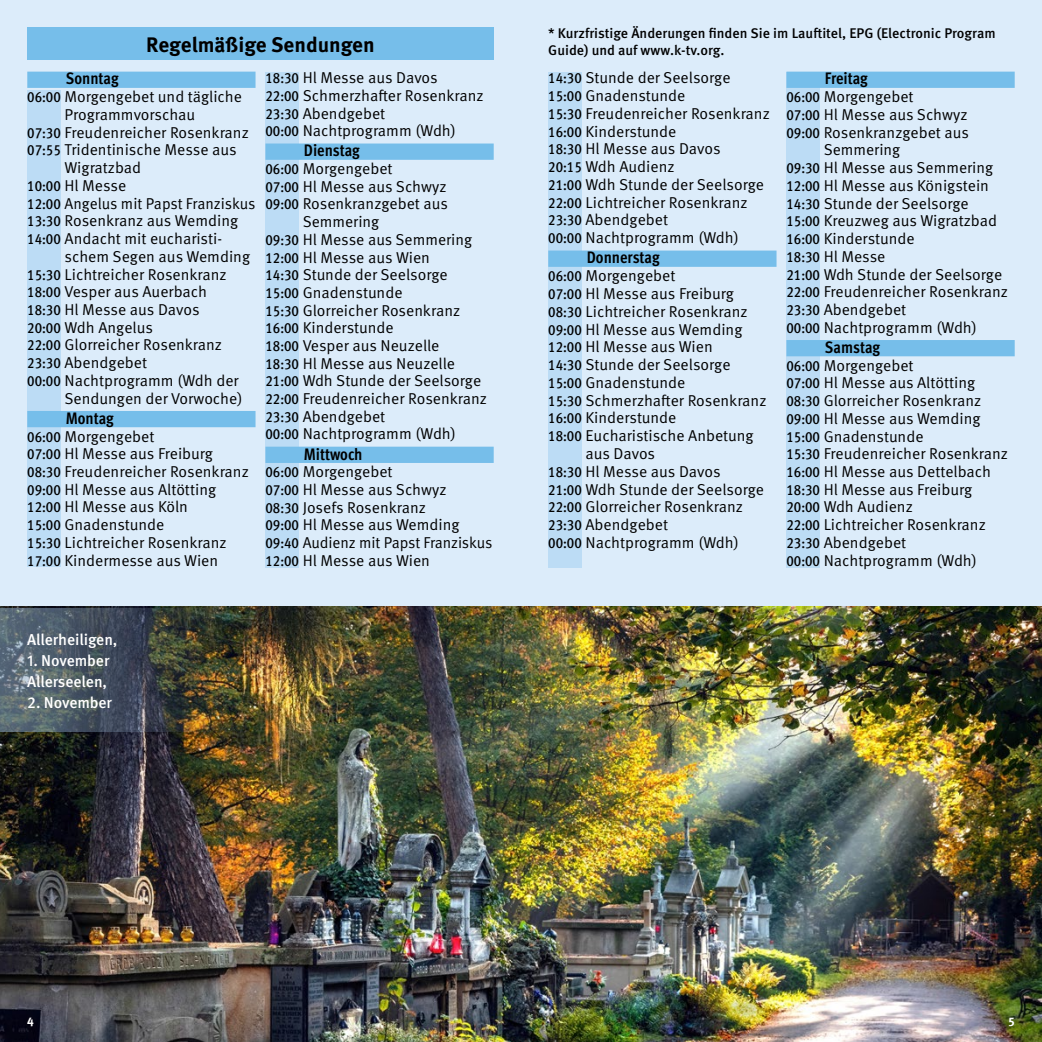
<style>
.page{position:relative;width:1042px;height:1042px;background:#dcecfa}
.page>*{position:absolute;margin:0;border:0;box-sizing:border-box;transform-origin:0 0}
.t1{font:700 21px "Meta Pro";color:#000}
.t2{font:700 condensed 16.62px "Meta Pro";letter-spacing:-.005em;color:#000}
.t3{font:15.75px/17.7px "Meta Pro Norm";color:#000}
.t4{font:500 15.75px/21px "Meta Pro";letter-spacing:-.005em;color:#fff}
.t5{font:500 14px/16.8px "Meta Pro";color:#000}
.t6{font:700 12.25px "Meta Pro";color:#fff}
.s1{font-family:"Meta Pro";font-weight:500;font-stretch:condensed;font-size:14.88px}
</style>
<div class="page">
<img style="left:0;top:607px;width:1042px;height:435px">
<img style="left:0;top:608px;width:255px;height:123px">
<div style="left:786px;top:72px;width:34px;height:495px;background:#bcdcf5"></div>
<div style="left:548px;top:72px;width:34px;height:495px;background:#bcdcf5"></div>
<div style="left:27px;top:27px;width:467px;height:33px;background:#76beea"></div>
<div style="left:265px;top:72px;width:34px;height:495px;background:#bcdcf5"></div>
<div style="left:27px;top:90px;width:34px;height:477px;background:#bcdcf5"></div>
<div style="left:27px;top:72px;width:228px;height:16px;background:#76beea"></div>
<div style="left:27px;top:411px;width:228px;height:16px;background:#76beea"></div>
<div style="left:265px;top:143px;width:229px;height:17px;background:#76beea"></div>
<div style="left:265px;top:447px;width:229px;height:16px;background:#76beea"></div>
<div style="left:548px;top:251px;width:228px;height:16px;background:#76beea"></div>
<div style="left:786px;top:72px;width:228px;height:16px;background:#76beea"></div>
<div style="left:786px;top:340px;width:228px;height:16px;background:#76beea"></div>
<h1 class="t1" style="left:146px;top:28px;width:230px">Regelmäßige Sendungen</h1>
<p class="t2" style="left:66px;top:66px;width:54px">Sonntag</p>
<p class="t3" style="left:27px;top:87px;width:216px"><span class="s1">06:00</span> Morgengebet und tägliche</p>
<p class="t3" style="left:64px;top:105px;width:132px">Programmvorschau</p>
<p class="t3" style="left:27px;top:122px;width:223px"><span class="s1">07:30</span> Freudenreicher Rosenkranz</p>
<p class="t3" style="left:27px;top:140px;width:211px"><span class="s1">07:55</span> Tridentinische Messe aus</p>
<p class="t3" style="left:64px;top:158px;width:78px">Wigratzbad</p>
<p class="t3" style="left:27px;top:176px;width:101px"><span class="s1">10:00</span> Hl Messe</p>
<p class="t3" style="left:27px;top:193px;width:230px"><span class="s1">12:00</span> Angelus mit Papst Franziskus</p>
<p class="t3" style="left:27px;top:211px;width:213px"><span class="s1">13:30</span> Rosenkranz aus Wemding</p>
<p class="t3" style="left:27px;top:229px;width:196px"><span class="s1">14:00</span> Andacht mit eucharisti-</p>
<p class="t3" style="left:64px;top:246px;width:187px">schem Segen aus Wemding</p>
<p class="t3" style="left:27px;top:264px;width:201px"><span class="s1">15:30</span> Lichtreicher Rosenkranz</p>
<p class="t3" style="left:27px;top:282px;width:181px"><span class="s1">18:00</span> Vesper aus Auerbach</p>
<p class="t3" style="left:27px;top:300px;width:174px"><span class="s1">18:30</span> Hl Messe aus Davos</p>
<p class="t3" style="left:27px;top:317px;width:127px"><span class="s1">20:00</span> Wdh Angelus</p>
<p class="t3" style="left:27px;top:335px;width:196px"><span class="s1">22:00</span> Glorreicher Rosenkranz</p>
<p class="t3" style="left:27px;top:353px;width:121px"><span class="s1">23:30</span> Abendgebet</p>
<p class="t3" style="left:27px;top:370px;width:213px"><span class="s1">00:00</span> Nachtprogramm (Wdh der</p>
<p class="t3" style="left:64px;top:388px;width:180px">Sendungen der Vorwoche)</p>
<p class="t2" style="left:66px;top:405px;width:50px">Montag</p>
<p class="t3" style="left:27px;top:426px;width:223px"><span class="s1">06:00</span> Morgengebet<br><span class="s1">07:00</span> Hl Messe aus Freiburg<br><span class="s1">08:30</span> Freudenreicher Rosenkranz<br><span class="s1">09:00</span> Hl Messe aus Altötting<br><span class="s1">12:00</span> Hl Messe aus Köln<br><span class="s1">15:00</span> Gnadenstunde<br><span class="s1">15:30</span> Lichtreicher Rosenkranz<br><span class="s1">17:00</span> Kindermesse aus Wien</p>
<p class="t3" style="left:265px;top:68px;width:220px"><span class="s1">18:30</span> Hl Messe aus Davos<br><span class="s1">22:00</span> Schmerzhafter Rosenkranz<br><span class="s1">23:30</span> Abendgebet<br><span class="s1">00:00</span> Nachtprogramm (Wdh)</p>
<p class="t2" style="left:304px;top:138px;width:57px">Dienstag</p>
<p class="t3" style="left:265px;top:159px;width:129px"><span class="s1">06:00</span> Morgengebet</p>
<p class="t3" style="left:265px;top:176px;width:183px"><span class="s1">07:00</span> Hl Messe aus Schwyz</p>
<p class="t3" style="left:265px;top:194px;width:184px"><span class="s1">09:00</span> Rosenkranzgebet aus</p>
<p class="t3" style="left:303px;top:212px;width:78px">Semmering</p>
<p class="t3" style="left:265px;top:229px;width:208px"><span class="s1">09:30</span> Hl Messe aus Semmering</p>
<p class="t3" style="left:265px;top:247px;width:166px"><span class="s1">12:00</span> Hl Messe aus Wien</p>
<p class="t3" style="left:265px;top:265px;width:184px"><span class="s1">14:30</span> Stunde der Seelsorge</p>
<p class="t3" style="left:265px;top:283px;width:139px"><span class="s1">15:00</span> Gnadenstunde</p>
<p class="t3" style="left:265px;top:300px;width:196px"><span class="s1">15:30</span> Glorreicher Rosenkranz</p>
<p class="t3" style="left:265px;top:318px;width:130px"><span class="s1">16:00</span> Kinderstunde</p>
<p class="t3" style="left:265px;top:336px;width:176px"><span class="s1">18:00</span> Vesper aus Neuzelle</p>
<p class="t3" style="left:265px;top:353px;width:191px"><span class="s1">18:30</span> Hl Messe aus Neuzelle</p>
<p class="t3" style="left:265px;top:371px;width:217px"><span class="s1">21:00</span> Wdh Stunde der Seelsorge</p>
<p class="t3" style="left:265px;top:389px;width:223px"><span class="s1">22:00</span> Freudenreicher Rosenkranz</p>
<p class="t3" style="left:265px;top:406px;width:121px"><span class="s1">23:30</span> Abendgebet</p>
<p class="t3" style="left:265px;top:424px;width:192px"><span class="s1">00:00</span> Nachtprogramm (Wdh)</p>
<p class="t2" style="left:304px;top:441px;width:60px">Mittwoch</p>
<p class="t3" style="left:265px;top:462px;width:228px"><span class="s1">06:00</span> Morgengebet<br><span class="s1">07:00</span> Hl Messe aus Schwyz<br><span class="s1">08:30</span> Josefs Rosenkranz<br><span class="s1">09:00</span> Hl Messe aus Wemding<br><span class="s1">09:40</span> Audienz mit Papst Franziskus<br><span class="s1">12:00</span> Hl Messe aus Wien</p>
<p class="t4" style="left:27px;top:627px;width:92px">Allerheiligen,</p>
<p class="t4" style="left:27px;top:648px;width:84px">1. November<br>Allerseelen,</p>
<p class="t4" style="left:27px;top:690px;width:86px">2. November</p>
<p class="t5" style="left:548px;top:24px;width:449px">* Kurzfristige Änderungen finden Sie im Lauftitel, EPG (Electronic Program<br>Guide) und auf www.k-tv.org.</p>
<p class="t3" style="left:548px;top:68px;width:223px"><span class="s1">14:30</span> Stunde der Seelsorge<br><span class="s1">15:00</span> Gnadenstunde<br><span class="s1">15:30</span> Freudenreicher Rosenkranz<br><span class="s1">16:00</span> Kinderstunde<br><span class="s1">18:30</span> Hl Messe aus Davos<br><span class="s1">20:15</span> Wdh Audienz<br><span class="s1">21:00</span> Wdh Stunde der Seelsorge<br><span class="s1">22:00</span> Lichtreicher Rosenkranz<br><span class="s1">23:30</span> Abendgebet<br><span class="s1">00:00</span> Nachtprogramm (Wdh)</p>
<p class="t2" style="left:587px;top:245px;width:74px">Donnerstag</p>
<p class="t3" style="left:548px;top:266px;width:129px"><span class="s1">06:00</span> Morgengebet</p>
<p class="t3" style="left:548px;top:284px;width:187px"><span class="s1">07:00</span> Hl Messe aus Freiburg</p>
<p class="t3" style="left:548px;top:301px;width:201px"><span class="s1">08:30</span> Lichtreicher Rosenkranz</p>
<p class="t3" style="left:548px;top:319px;width:196px"><span class="s1">09:00</span> Hl Messe aus Wemding</p>
<p class="t3" style="left:548px;top:337px;width:166px"><span class="s1">12:00</span> Hl Messe aus Wien</p>
<p class="t3" style="left:548px;top:355px;width:184px"><span class="s1">14:30</span> Stunde der Seelsorge</p>
<p class="t3" style="left:548px;top:372px;width:139px"><span class="s1">15:00</span> Gnadenstunde</p>
<p class="t3" style="left:548px;top:390px;width:220px"><span class="s1">15:30</span> Schmerzhafter Rosenkranz</p>
<p class="t3" style="left:548px;top:408px;width:130px"><span class="s1">16:00</span> Kinderstunde</p>
<p class="t3" style="left:548px;top:426px;width:207px"><span class="s1">18:00</span> Eucharistische Anbetung</p>
<p class="t3" style="left:585px;top:444px;width:71px">aus Davos</p>
<p class="t3" style="left:548px;top:461px;width:174px"><span class="s1">18:30</span> Hl Messe aus Davos</p>
<p class="t3" style="left:548px;top:479px;width:217px"><span class="s1">21:00</span> Wdh Stunde der Seelsorge</p>
<p class="t3" style="left:548px;top:497px;width:196px"><span class="s1">22:00</span> Glorreicher Rosenkranz</p>
<p class="t3" style="left:548px;top:515px;width:121px"><span class="s1">23:30</span> Abendgebet</p>
<p class="t3" style="left:548px;top:532px;width:192px"><span class="s1">00:00</span> Nachtprogramm (Wdh)</p>
<p class="t2" style="left:825px;top:66px;width:44px">Freitag</p>
<p class="t3" style="left:786px;top:87px;width:129px"><span class="s1">06:00</span> Morgengebet</p>
<p class="t3" style="left:786px;top:105px;width:183px"><span class="s1">07:00</span> Hl Messe aus Schwyz</p>
<p class="t3" style="left:786px;top:122px;width:184px"><span class="s1">09:00</span> Rosenkranzgebet aus</p>
<p class="t3" style="left:823px;top:140px;width:78px">Semmering</p>
<p class="t3" style="left:786px;top:158px;width:208px"><span class="s1">09:30</span> Hl Messe aus Semmering</p>
<p class="t3" style="left:786px;top:176px;width:204px"><span class="s1">12:00</span> Hl Messe aus Königstein</p>
<p class="t3" style="left:786px;top:193px;width:184px"><span class="s1">14:30</span> Stunde der Seelsorge</p>
<p class="t3" style="left:786px;top:211px;width:212px"><span class="s1">15:00</span> Kreuzweg aus Wigratzbad</p>
<p class="t3" style="left:786px;top:229px;width:130px"><span class="s1">16:00</span> Kinderstunde</p>
<p class="t3" style="left:786px;top:246px;width:101px"><span class="s1">18:30</span> Hl Messe</p>
<p class="t3" style="left:786px;top:264px;width:217px"><span class="s1">21:00</span> Wdh Stunde der Seelsorge</p>
<p class="t3" style="left:786px;top:282px;width:223px"><span class="s1">22:00</span> Freudenreicher Rosenkranz</p>
<p class="t3" style="left:786px;top:300px;width:121px"><span class="s1">23:30</span> Abendgebet</p>
<p class="t3" style="left:786px;top:317px;width:192px"><span class="s1">00:00</span> Nachtprogramm (Wdh)</p>
<p class="t2" style="left:825px;top:334px;width:57px">Samstag</p>
<p class="t3" style="left:786px;top:355px;width:223px"><span class="s1">06:00</span> Morgengebet<br><span class="s1">07:00</span> Hl Messe aus Altötting<br><span class="s1">08:30</span> Glorreicher Rosenkranz<br><span class="s1">09:00</span> Hl Messe aus Wemding<br><span class="s1">15:00</span> Gnadenstunde<br><span class="s1">15:30</span> Freudenreicher Rosenkranz<br><span class="s1">16:00</span> Hl Messe aus Dettelbach<br><span class="s1">18:30</span> Hl Messe aus Freiburg<br><span class="s1">20:00</span> Wdh Audienz<br><span class="s1">22:00</span> Lichtreicher Rosenkranz<br><span class="s1">23:30</span> Abendgebet<br><span class="s1">00:00</span> Nachtprogramm (Wdh)</p>
<p class="t6" style="left:27px;top:1010px;width:8px">4</p>
<p class="t6" style="left:1008px;top:1010px;width:8px">5</p>
</div>
